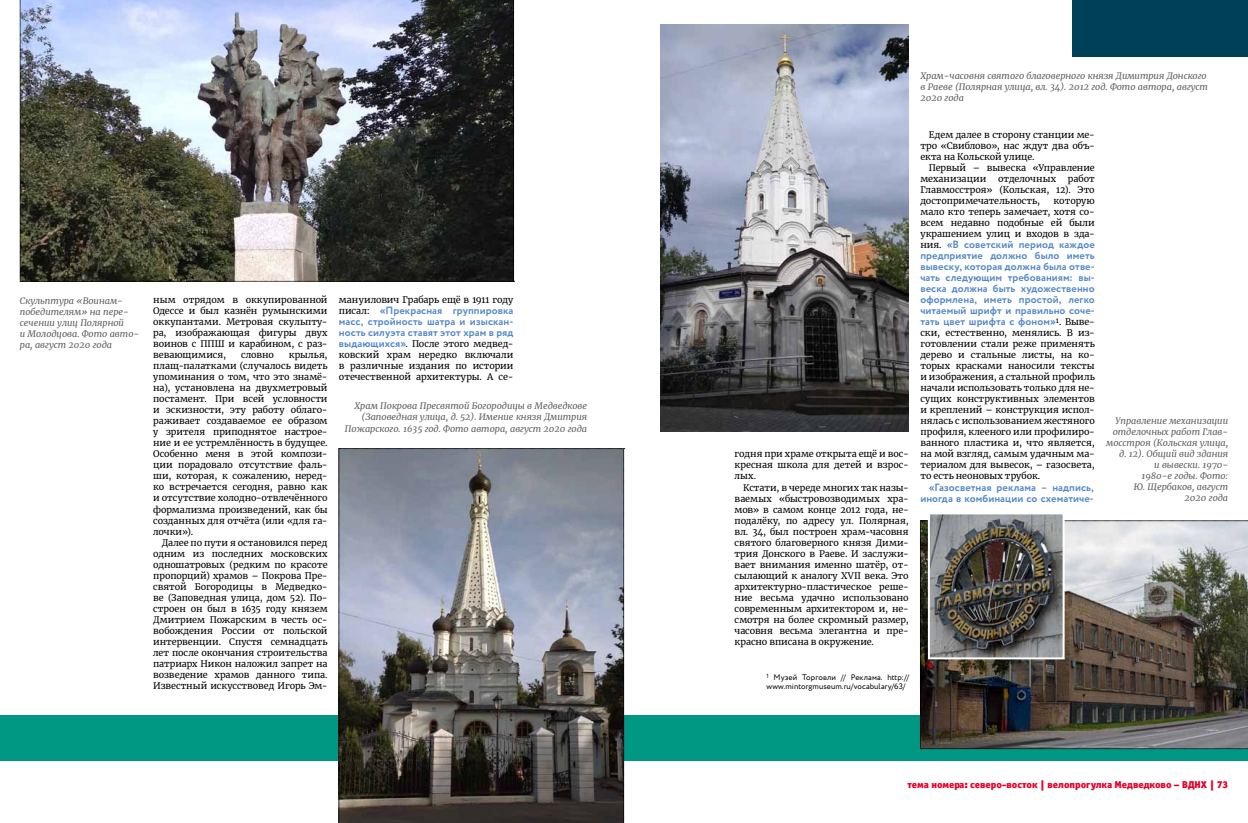
<style>
.page{position:relative;width:1248px;height:823px;background:#fff}
.page>*{position:absolute;margin:0;border:0;box-sizing:border-box;transform-origin:0 0}
.t1{font:700 10.5px/11px "Circe";letter-spacing:.005em;color:#5488c7;text-align:justify}
.t2{font:10px "Officina Sans Black C";color:#e4022d}
.t3{font:9px/11px "Merriweather";letter-spacing:-.005em;color:#000;text-align:justify}
.t4{font:italic 9px/11px "Merriweather";color:#636362}
.t5{font:8px/8.5px "Circe";letter-spacing:.01em;color:#000}
.s1{font-family:"Merriweather";font-weight:400;font-size:9px;color:#000}
.s2{font-family:"Circe";font-weight:700;font-size:10.5px;color:#5488c7}
</style>
<div class="page">
<div style="left:1071px;top:0;width:176px;height:57px;background:#004159"></div>
<div style="left:0;top:714px;width:1247px;height:46px;background:#009882"></div>
<img style="left:20px;top:0;width:494px;height:282px">
<svg style="left:338px;top:448px;width:286px;height:375px;background:#707277"></svg>
<img style="left:660px;top:25px;width:248px;height:406px">
<img style="left:920px;top:520px;width:328px;height:229px">
<img style="left:930px;top:515px;width:131px;height:141px">
<div style="left:927px;top:512px;width:137px;height:147px;border:2px solid #fff"></div>
<p class="t4" style="left:20px;top:295px;width:121px">Скульптура «Воинам&shy;победителям» на пере&shy;сечении улиц Полярной<br>и Молодцова. Фото авто&shy;ра, август 2020 года</p>
<p class="t3" style="left:153px;top:294px;width:176px">ным отрядом в оккупированной Одессе и был казнён румынскими оккупантами. Метровая скульпту&shy;ра, изображающая фигуры двух воинов с ППШ и карабином, с раз&shy;вевающимися,</p>
<p class="t3" style="left:153px;top:349px;width:176px;text-indent:136px">крылья, плащ-палатками (случалось видеть упоминания о том, что это знамё&shy;на), установлена на двухметровый постамент. При всей условности и эскизности, эту работу облаго&shy;раживает создаваемое ее образом у зрителя приподнятое настрое&shy;ние и ее устремлённость в будущее.<br>Особенно меня в этой компози&shy;ции порадовало отсутствие фаль&shy;ши, которая, к сожалению, неред&shy;ко встречается сегодня, равно как и отсутствие холодно-отвлечённого формализма произведений, как бы созданных для отчёта (или «для га&shy;лочки»).</p>
<p class="t3" style="left:153px;top:536px;width:176px;text-indent:9px">Далее по пути я остановился перед одним из последних московских одношатровых (редким по красоте пропорций) храмов – Покрова Пре&shy;святой Богородицы в Медведко&shy;ве (Заповедная улица, дом 52). По&shy;строен он был в 1635 году князем Дмитрием Пожарским в честь ос&shy;вобождения России от польской интервенции. Спустя семнадцать лет после окончания строительства патриарх Никон наложил запрет на возведение храмов данного типа.<br>Известный искусствовед Игорь Эм-</p>
<p class="t3" style="left:241px;top:349px;width:34px">словно</p>
<p class="t3" style="left:339px;top:294px;width:176px">мануилович Грабарь ещё в 1911 году</p>
<p class="t1" style="left:339px;top:305px;width:176px"><span class="s1">писал:</span> «Прекрасная группировка масс, стройность шатра и изыскан&shy;ность силуэта ставят этот храм в ряд</p>
<p class="t3" style="left:339px;top:338px;width:176px"><span class="s2">выдающихся»</span>. После этого медвед&shy;ковский храм нередко включали в различные издания по истории отечественной архитектуры. А се-</p>
<p class="t4" style="left:345px;top:400px;width:244px;text-align:right">Храм Покрова Пресвятой Богородицы в Медведкове (Заповедная улица, д. 52). Имение князя Дмитрия<br>Пожарского. 1635 год. Фото автора, август 2020 года</p>
<p class="t4" style="left:920px;top:70px;width:289px">Храм-часовня святого благоверного князя Димитрия Донского в Раеве (Полярная улица, вл. 34). 2012 год. Фото автора, август<br>2020 года</p>
<p class="t3" style="left:734px;top:448px;width:175px">годня при храме открыта ещё и вос&shy;кресная школа для детей и взрос&shy;лых.</p>
<p class="t3" style="left:734px;top:481px;width:175px;text-align:left;text-indent:9px">Кстати, в череде многих так назы&shy;ваемых «быстровозводимых хра&shy;мов» в самом конце 2012 года, не&shy;подалёку, по адресу ул. Полярная, вл. 34, был построен храм-часовня святого благоверного князя Дими&shy;трия Донского в Раеве. И заслужи&shy;вает внимания именно шатёр, от&shy;сылающий к аналогу XVII века. Это архитектурно-пластическое реше&shy;ние весьма удачно использовано современным архитектором и, не&shy;смотря на более скромный размер, часовня весьма элегантна и пре&shy;красно вписана в окружение.</p>
<p class="t5" style="left:766px;top:673px;width:144px"><sup>1</sup> Музей Торговли // Реклама. http:// www.mintorgmuseum.ru/vocabulary/63/</p>
<p class="t3" style="left:920px;top:129px;width:176px;text-indent:9px">Едем далее в сторону станции ме&shy;тро «Свиблово», нас ждут два объ&shy;екта на Кольской улице.</p>
<p class="t3" style="left:920px;top:162px;width:176px;text-indent:9px">Первый – вывеска «Управление механизации</p>
<p class="t3" style="left:920px;top:173px;width:176px;text-indent:147px">работ Главмосстроя» (Кольская, 12). Это достопримечательность,</p>
<p class="t3" style="left:998px;top:173px;width:59px">отделочных</p>
<p class="t3" style="left:920px;top:195px;width:176px;text-indent:133px">которую мало кто теперь замечает, хотя со&shy;всем недавно подобные ей были украшением улиц и входов в зда-</p>
<p class="t1" style="left:920px;top:239px;width:176px"><span class="s1">ния.</span> «В советский период каждое предприятие должно было иметь вывеску, которая должна была отве&shy;чать следующим требованиям: вы&shy;веска должна быть художественно оформлена, иметь простой, легко читаемый шрифт и правильно соче&shy;тать цвет шрифта с фоном»<sup>1</sup><span class="s1">. Выве-</span></p>
<p class="t3" style="left:920px;top:327px;width:176px">ски, естественно, менялись. В из&shy;готовлении стали реже применять дерево и стальные листы, на ко&shy;торых красками наносили тексты и изображения, а стальной профиль начали использовать только для не&shy;сущих конструктивных элементов и креплений – конструкция испол&shy;нялась с использованием жестяного профиля, клееного или профилиро&shy;ванного пластика и, что является, на мой взгляд, самым удачным ма&shy;териалом для вывесок, – газосвета, то есть неоновых трубок.</p>
<p class="t1" style="left:920px;top:481px;width:175px;text-align:right">«Газосветная реклама – надпись, иногда в комбинации со схематиче-</p>
<p class="t4" style="left:1106px;top:415px;width:123px;text-align:right">Управление механизации отделочных работ Глав&shy;мосстроя (Кольская улица, д. 12). Общий вид здания<br>и вывески. 1970-<br>1980-е годы. Фото:<br>Ю. Щербаков, август<br>2020 года</p>
<p class="t2" style="left:907px;top:778px;width:322px">тема номера: северо-восток | велопрогулка Медведково – ВДНХ | 73</p>
</div>
